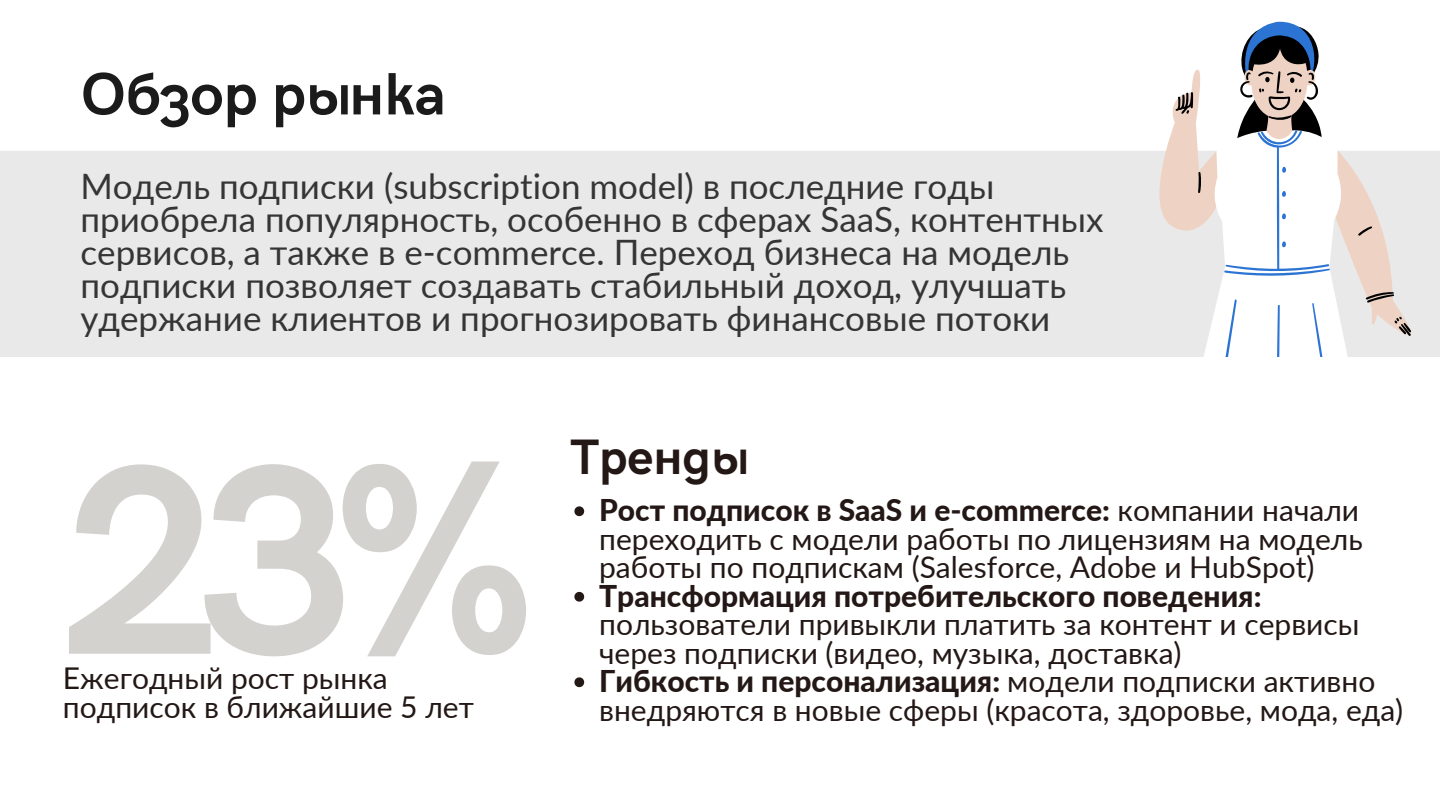
<style>
.page{position:relative;width:1440px;height:810px;background:#fff}
.page>*{position:absolute;margin:0;border:0;box-sizing:border-box;transform-origin:0 0}
.t1{font:700 270.7px "HK Grotesk";color:#d4d2cf}
.t2{font:700 60px "HK Grotesk";color:#1b1b1b}
.t3{font:700 50px "HK Grotesk";color:#231815}
.t4{font:35px/33px "Lato";color:#353535}
.t5{font:30px/28.5px "Lato";color:#231815}
.s1{font-weight:800}
</style>
<div class="page">
<div style="left:0;top:151px;width:1440px;height:206px;background:#e9e9e9"></div>
<svg style="left:1156px;top:131px;width:258px;height:205px;background:#ebe5e2"></svg>
<svg style="left:1374px;top:131px;width:38px;height:226px;background:#e7e1de"></svg>
<svg style="left:1172px;top:25px;width:202px;height:332px"></svg>
<svg style="left:574px;top:506px;width:10px;height:10px"></svg>
<svg style="left:574px;top:592px;width:10px;height:10px"></svg>
<svg style="left:574px;top:677px;width:10px;height:10px"></svg>
<p class="t2" style="left:81px;top:60px;width:366px">Обзор рынка</p>
<h2 class="t4" style="left:80px;top:169px;width:1025px">Модель подписки (subscription model) в последние годы приобрела популярность, особенно в сферах SaaS, контентных сервисов, а также в e-commerce. Переход бизнеса на модель подписки позволяет создавать стабильный доход, улучшать удержание клиентов и прогнозировать финансовые потоки</h2>
<p class="t1" style="left:63px;top:410px;width:474px">23%</p>
<p class="t5" style="left:63px;top:664px;width:412px">Ежегодный рост рынка подписок в ближайшие 5 лет</p>
<h3 class="t3" style="left:570px;top:429px;width:178px">Тренды</h3>
<h4 class="t5" style="left:599px;top:496px;width:765px"><span class="s1">Рост подписок в SaaS и e-commerce:</span> компании начали переходить с модели работы по лицензиям на модель работы по подпискам (Salesforce, Adobe и HubSpot)</h4>
<h1 class="t5" style="left:599px;top:581px;width:762px"><span class="s1">Трансформация потребительского поведения: </span>пользователи привыкли платить за контент и сервисы через подписки (видео, музыка, доставка)</h1>
<p class="t5" style="left:599px;top:667px;width:806px"><span class="s1">Гибкость и персонализация:</span> модели подписки активно внедряются в новые сферы (красота, здоровье, мода, еда)</p>
</div>
